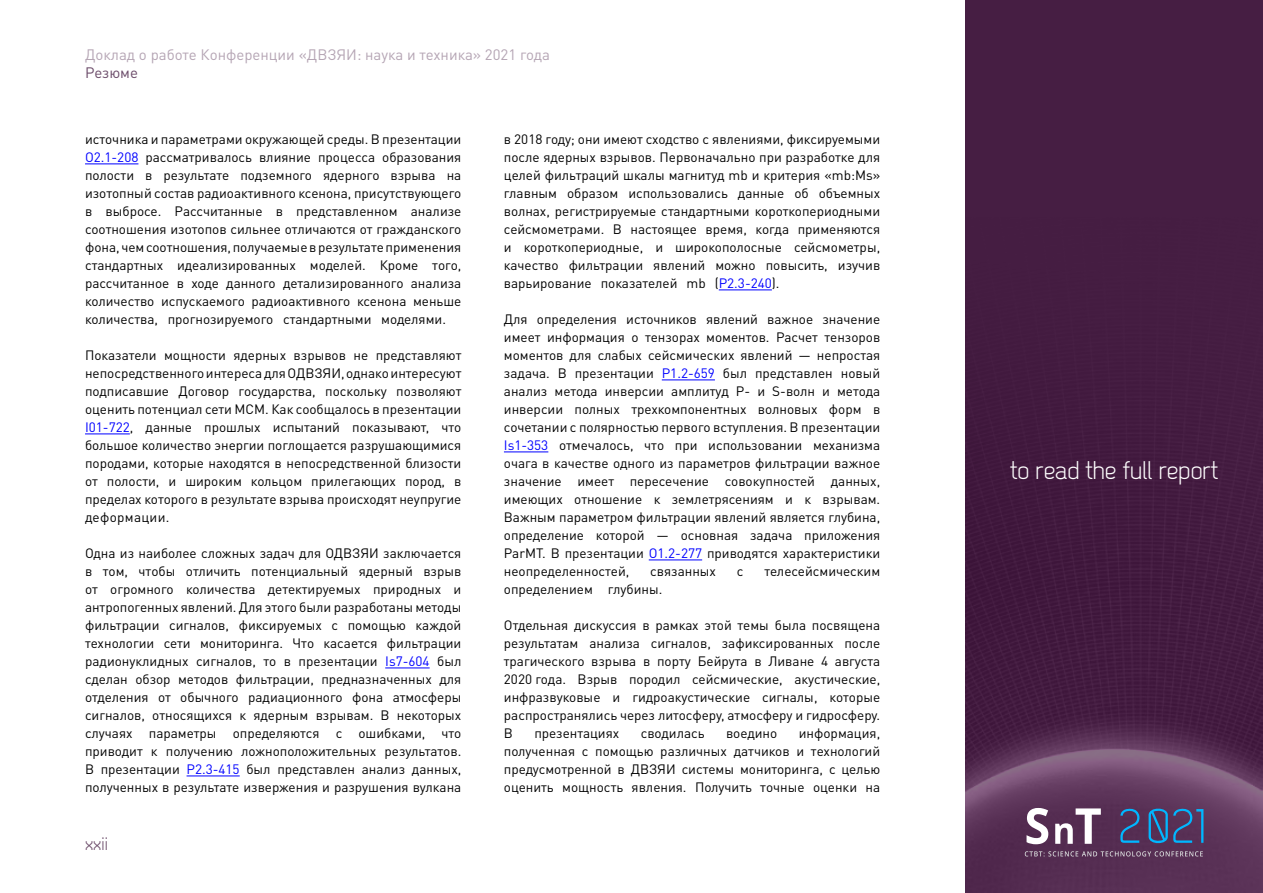
<style>
.page{position:relative;width:1263px;height:893px;background:#fff}
.page>*{position:absolute;margin:0;border:0;box-sizing:border-box;transform-origin:0 0}
.t1{font:25.5px "Dekar";color:#fff}
.t2{font:18px "Dekar";color:#6b4b69}
.t3{font:15px "DIN Pro";color:#b5a5b4}
.t4{font:15px "DIN Pro";color:#6b4b69}
.t5{font:13.5px/18px "DIN Pro";color:#000;text-align:justify}
.s1{color:#00f}
</style>
<div class="page">
<div style="left:965px;top:0;width:298px;height:893px;background:#461e43"></div>
<img style="left:966px;top:462px;width:297px;height:431px">
<svg style="left:1026px;top:808px;width:22px;height:36px"></svg>
<svg style="left:1055px;top:808px;width:46px;height:36px"></svg>
<svg style="left:1025px;top:851px;width:178px;height:5px"></svg>
<svg style="left:1120px;top:808px;width:19px;height:35px"></svg>
<svg style="left:1148px;top:806px;width:55px;height:39px;background:#43507d"></svg>
<hr style="left:85px;top:164px;width:53px;height:1px;background:#00f">
<hr style="left:85px;top:434px;width:45px;height:1px;background:#00f">
<hr style="left:385px;top:668px;width:45px;height:1px;background:#00f">
<hr style="left:187px;top:776px;width:53px;height:1px;background:#00f">
<hr style="left:719px;top:290px;width:53px;height:1px;background:#00f">
<hr style="left:662px;top:380px;width:53px;height:1px;background:#00f">
<hr style="left:504px;top:452px;width:44px;height:1px;background:#00f">
<hr style="left:649px;top:560px;width:53px;height:1px;background:#00f">
<p class="t3" style="left:85px;top:43px;width:466px">Доклад о работе Конференции «ДВЗЯИ: наука и техника» 2021 года</p>
<p class="t4" style="left:85px;top:61px;width:55px">Резюме</p>
<p class="t5" style="left:85px;top:129px;width:378px">источника и параметрами окружающей среды. В презентации <span class="s1">O2.1-208</span> рассматривалось влияние процесса образования полости в результате подземного ядерного взрыва на изотопный состав радиоактивного ксенона, присутствующего в выбросе. Рассчитанные в представленном анализе соотношения изотопов сильнее отличаются от гражданского фона, чем соотношения, получаемые в результате применения стандартных идеализированных моделей. Кроме того, рассчитанное в ходе данного детализированного анализа количество испускаемого радиоактивного ксенона меньше количества, прогнозируемого стандартными моделями.</p>
<p class="t5" style="left:85px;top:345px;width:378px">Показатели мощности ядерных взрывов не представляют непосредственного интереса для ОДВЗЯИ, однако интересуют подписавшие Договор государства, поскольку позволяют оценить потенциал сети МСМ. Как сообщалось в презентации <span class="s1">I01-722</span>, данные прошлых испытаний показывают, что большое количество энергии поглощается разрушающимися породами, которые находятся в непосредственной близости от полости, и широким кольцом прилегающих пород, в пределах которого в результате взрыва происходят неупругие деформации.</p>
<p class="t5" style="left:85px;top:543px;width:378px">Одна из наиболее сложных задач для ОДВЗЯИ заключается в том, чтобы отличить потенциальный ядерный взрыв от огромного количества детектируемых природных и антропогенных явлений. Для этого были разработаны методы фильтрации сигналов, фиксируемых с помощью каждой технологии сети мониторинга. Что касается фильтрации радионуклидных сигналов, то в презентации <span class="s1">Is7-604</span> был сделан обзор методов фильтрации, предназначенных для отделения от обычного радиационного фона атмосферы сигналов, относящихся к ядерным взрывам. В некоторых случаях параметры определяются с ошибками, что приводит к получению ложноположительных результатов.<br>В презентации <span class="s1">P2.3-415</span> был представлен анализ данных, полученных в результате извержения и разрушения вулкана</p>
<h2 class="t2" style="left:85px;top:835px;width:24px">xxii</h2>
<p class="t5" style="left:504px;top:129px;width:378px">в 2018 году; они имеют сходство с явлениями, фиксируемыми после ядерных взрывов. Первоначально при разработке для целей фильтраций шкалы магнитуд mb и критерия «mb:Ms» главным образом использовались данные об объемных волнах, регистрируемые стандартными короткопериодными сейсмометрами. В настоящее время, когда применяются и короткопериодные, и широкополосные сейсмометры, качество фильтрации явлений можно повысить, изучив варьирование показателей mb (<span class="s1">P2.3-240</span>).</p>
<p class="t5" style="left:504px;top:309px;width:378px">Для определения источников явлений важное значение имеет информация о тензорах моментов. Расчет тензоров моментов для слабых сейсмических явлений — непростая задача. В презентации <span class="s1">P1.2-659</span> был представлен новый анализ метода инверсии амплитуд P- и S-волн и метода инверсии полных трехкомпонентных волновых форм в сочетании с полярностью первого вступления. В презентации <span class="s1">Is1-353</span> отмечалось, что при использовании механизма очага в качестве одного из параметров фильтрации важное значение имеет пересечение совокупностей данных, имеющих отношение к землетрясениям и к взрывам.<br>Важным параметром фильтрации явлений является глубина, определение которой — основная задача приложения ParMT. В презентации <span class="s1">O1.2-277</span> приводятся характеристики неопределенностей,</p>
<p class="t5" style="left:650px;top:561px;width:67px">связанных</p>
<p class="t5" style="left:737px;top:561px;width:8px">с</p>
<p class="t5" style="left:764px;top:561px;width:117px">телесейсмическим</p>
<p class="t5" style="left:504px;top:579px;width:160px">определением глубины.</p>
<p class="t5" style="left:504px;top:615px;width:378px">Отдельная дискуссия в рамках этой темы была посвящена результатам анализа сигналов, зафиксированных после трагического взрыва в порту Бейрута в Ливане 4 августа 2020 года. Взрыв породил сейсмические, акустические, инфразвуковые и гидроакустические сигналы, которые распространялись через литосферу, атмосферу и гидросферу.<br>В</p>
<p class="t5" style="left:504px;top:723px;width:378px;text-indent:295px">информация, полученная с помощью различных датчиков и технологий предусмотренной в ДВЗЯИ системы мониторинга, с целью оценить мощность явления. Получить точные оценки на</p>
<p class="t5" style="left:534px;top:723px;width:86px">презентациях</p>
<p class="t5" style="left:641px;top:723px;width:65px">сводилась</p>
<p class="t5" style="left:726px;top:723px;width:53px">воедино</p>
<h1 class="t1" style="left:1010px;top:458px;width:209px">to read the full report</h1>
</div>
